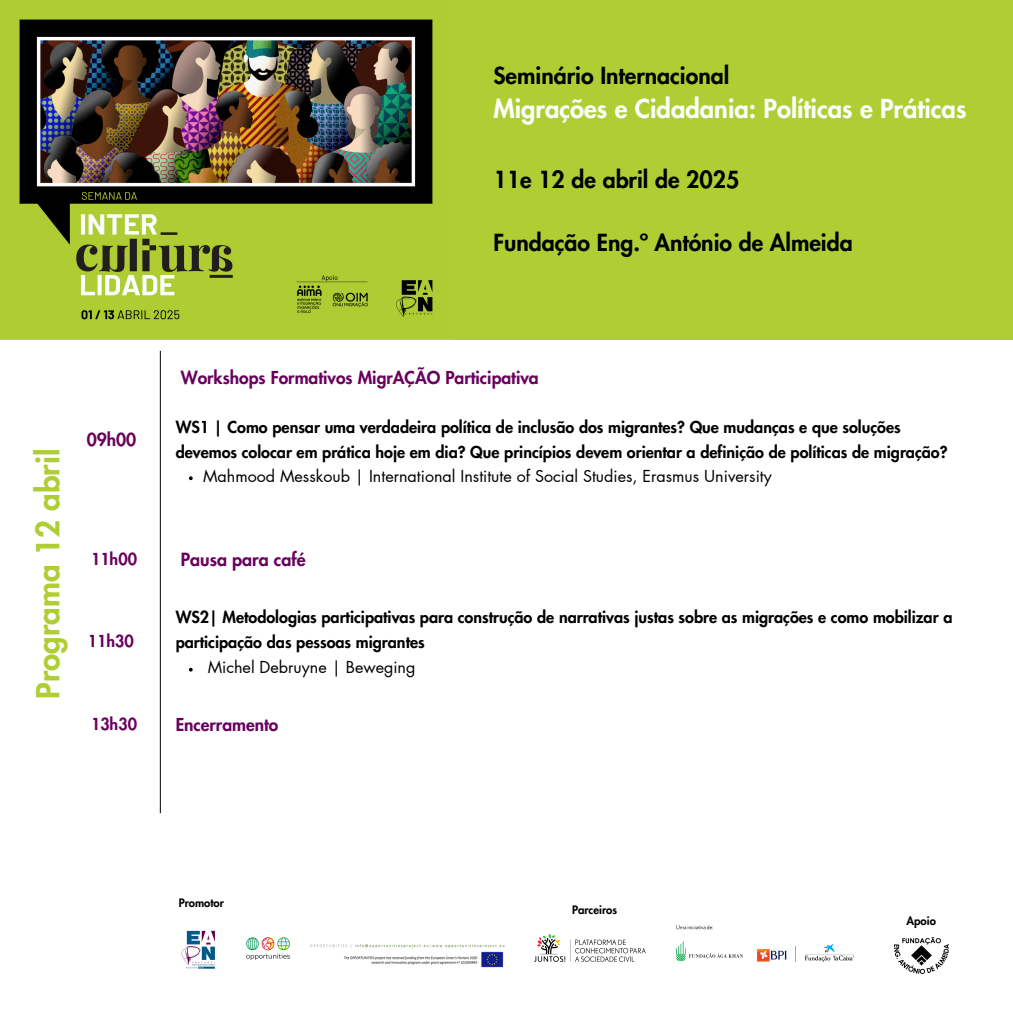
<style>
.page{position:relative;width:1013px;height:1013px;background:#fff}
.page>*{position:absolute;margin:0;border:0;box-sizing:border-box;transform-origin:0 0}
.t1{font:800 31.12px "Futura LT Pro";color:#b0ce34}
.t2{font:800 25.5px "Futura LT Pro";color:#fff}
.t3{font:800 23px "Futura LT Pro";color:#000}
.t4{font:800 17.75px "Futura LT Pro";color:#69005e}
.t5{font:800 17.38px "Futura LT Pro";color:#69005e}
.t6{font:800 16.12px/24.4px "Futura LT Pro";color:#000}
.t7{font:16.12px "Futura LT Pro";color:#000}
.t8{font:800 16.12px "Futura LT Pro";color:#69005e}
.t9{font:800 11.38px "Futura LT Pro";color:#000}
</style>
<div class="page">
<svg style="left:189px;top:476px;width:4px;height:4px"></svg>
<svg style="left:189px;top:668px;width:4px;height:3px"></svg>
<hr style="left:160px;top:351px;width:1px;height:462px;background:#000">
<div style="left:429px;top:0;width:583px;height:340px;background:#b0ce34"></div>
<img style="left:0;top:0;width:433px;height:339px">
<img style="left:181px;top:930px;width:34px;height:39px">
<img style="left:894px;top:937px;width:54px;height:36px">
<img style="left:246px;top:937px;width:44px;height:23px">
<img style="left:310px;top:944px;width:195px;height:24px">
<img style="left:534px;top:925px;width:320px;height:37px">
<p class="t3" style="left:493px;top:65px;width:237px">Seminário Internacional</p>
<p class="t2" style="left:493px;top:97px;width:474px">Migrações e Cidadania: Políticas e Práticas</p>
<p class="t3" style="left:493px;top:169px;width:247px">11e 12 de abril de 2025</p>
<p class="t3" style="left:493px;top:232px;width:361px">Fundação Eng.º António de Almeida</p>
<p class="t1" style="left:34px;top:699px;width:251px;rotate:-90deg">Programa 12 abril</p>
<p class="t5" style="left:87px;top:431px;width:51px">09h00</p>
<h2 class="t5" style="left:181px;top:370px;width:359px">Workshops Formativos MigrAÇÃO Participativa</h2>
<h2 class="t6" style="left:176px;top:416px;width:773px">WS1 | Como pensar uma verdadeira política de inclusão dos migrantes? Que mudanças e que soluções devemos colocar em prática hoje em dia? Que princípios devem orientar a definição de políticas de migração?</h2>
<h2 class="t7" style="left:203px;top:468px;width:570px">Mahmood Messkoub | International Institute of Social Studies, Erasmus University</h2>
<h1 class="t8" style="left:91px;top:551px;width:47px">11h00</h1>
<p class="t4" style="left:181px;top:551px;width:126px">Pausa para café</p>
<p class="t8" style="left:88px;top:634px;width:47px">11h30</p>
<p class="t6" style="left:176px;top:605px;width:778px;line-height:25.2px">WS2| Metodologias participativas para construção de narrativas justas sobre as migrações e como mobilizar a participação das pessoas migrantes</p>
<p class="t7" style="left:208px;top:660px;width:209px">Michel Debruyne | Beweging</p>
<p class="t8" style="left:91px;top:716px;width:47px">13h30</p>
<p class="t5" style="left:176px;top:716px;width:104px">Encerramento</p>
<p class="t9" style="left:179px;top:897px;width:47px">Promotor</p>
<p class="t9" style="left:572px;top:904px;width:47px">Parceiros</p>
<p class="t9" style="left:906px;top:916px;width:31px">Apoio</p>
</div>
